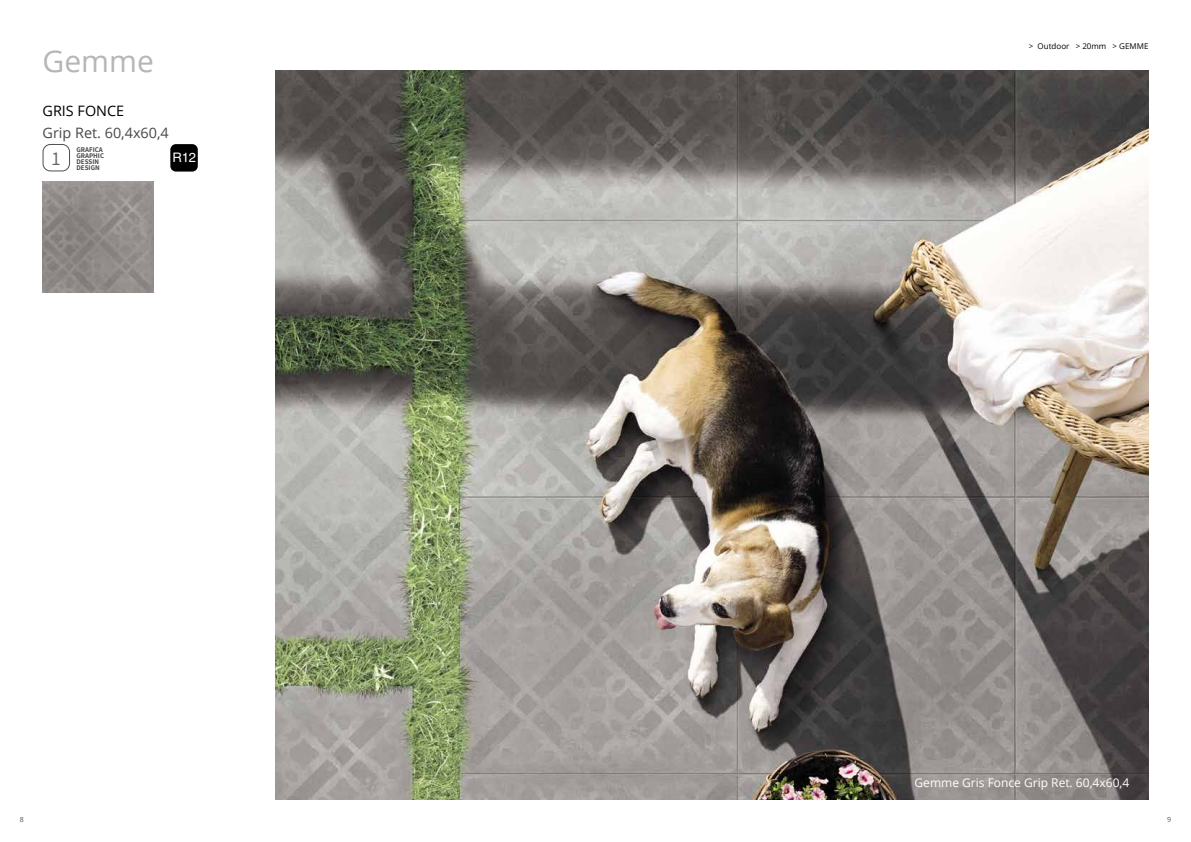
<style>
.page{position:relative;width:1191px;height:842px;background:#fff}
.page>*{position:absolute;margin:0;border:0;box-sizing:border-box;transform-origin:0 0}
.t1{font:30px "Open Sans";color:#b6b6b6}
.t2{font:19.4px "Assistant";color:#636363}
.t3{font:14.4px "Open Sans";color:#484848}
.t4{font:14.4px "Open Sans";color:#000}
.t5{font:13.1px "Helvetica LT Std";color:#fff}
.t6{font:12px "Open Sans";color:#fff}
.t7{font:8px "Open Sans";color:#000}
.t8{font:700 7px/6px "Assistant";color:#484848}
.t9{font:7px "Open Sans";color:#555}
</style>
<div class="page">
<img style="left:275px;top:70px;width:873px;height:729px">
<div style="left:43px;top:144px;width:27px;height:27px;border:1px solid #555;border-radius:7px"></div>
<img style="left:43px;top:182px;width:111px;height:111px">
<div style="left:170px;top:144px;width:28px;height:28px;background:#000;border-radius:6px"></div>
<h1 class="t1" style="left:43px;top:41px;width:113px">Gemme</h1>
<p class="t4" style="left:43px;top:101px;width:83px">GRIS FONCE</p>
<p class="t3" style="left:43px;top:123px;width:128px">Grip Ret. 60,4x60,4</p>
<h2 class="t2" style="left:52px;top:145px;width:10px">1</h2>
<p class="t8" style="left:77px;top:147px;width:29px">GRAFICA<br>GRAPHIC<br>DESSIN<br>DESIGN</p>
<p class="t5" style="left:172px;top:150px;width:25px">R12</p>
<p class="t7" style="left:1029px;top:40px;width:121px">&gt; Outdoor &gt; 20mm &gt; GEMME</p>
<p class="t6" style="left:914px;top:775px;width:216px">Gemme Gris Fonce Grip Ret. 60,4x60,4</p>
<p class="t9" style="left:20px;top:815px;width:6px">8</p>
<p class="t9" style="left:1167px;top:815px;width:6px">9</p>
</div>
